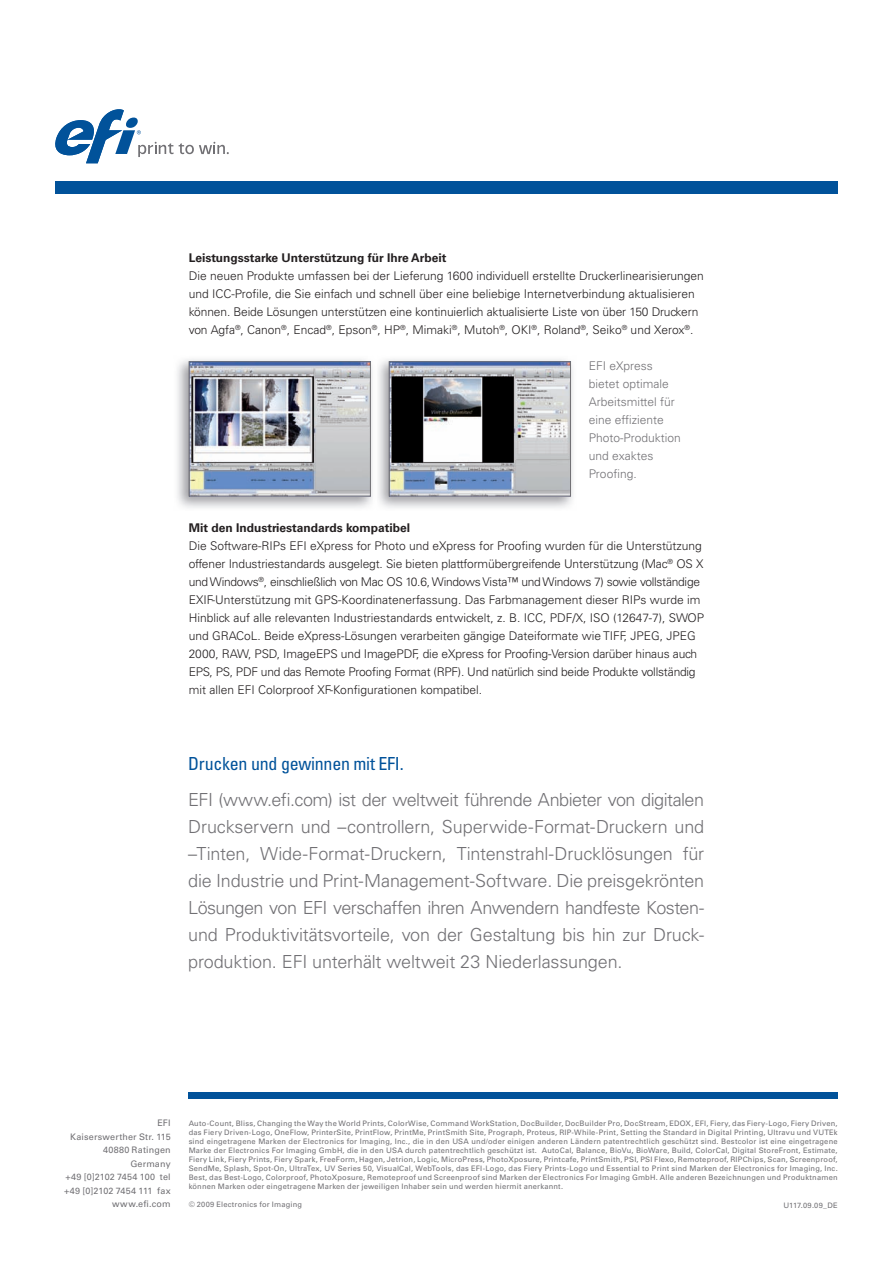
<style>
.page{position:relative;width:893px;height:1263px;background:#fff}
.page>*{position:absolute;margin:0;border:0;box-sizing:border-box;transform-origin:0 0}
.t1{font:300 18px/27px "Univers LT Std";letter-spacing:-.01em;color:#717074;text-align:justify}
.t2{font:condensed 18px "Univers LT Std";letter-spacing:-.015em;color:#01529a}
.t3{font:300 12px/18px "Univers LT Std";color:#231f20}
.t4{font:300 12px/18px "Univers LT Std";color:#717074}
.t5{font:700 12px "Univers LT Std";color:#231f20}
.t6{font:9px/13.5px "Univers LT Std";letter-spacing:.015em;color:#717074;text-align:right}
.t7{font:7.5px/9px "Univers LT Std";letter-spacing:.025em;color:#717074;text-align:justify}
</style>
<div class="page">
<div style="left:55px;top:181px;width:783px;height:13px;background:#01529a"></div>
<div style="left:189px;top:1093px;width:649px;height:6px;background:#01529a"></div>
<svg style="left:55px;top:109px;width:174px;height:54px"></svg>
<img style="left:177px;top:359px;width:196px;height:149px">
<img style="left:191px;top:363px;width:178px;height:131px">
<div style="left:189px;top:361px;width:182px;height:135px;border:1px solid #717074"></div>
<img style="left:378px;top:359px;width:195px;height:149px">
<img style="left:391px;top:363px;width:178px;height:131px">
<div style="left:389px;top:361px;width:182px;height:135px;border:1px solid #717074"></div>
<h2 class="t5" style="left:189px;top:251px;width:259px">Leistungsstarke Unterstützung für Ihre Arbeit</h2>
<p class="t3" style="left:189px;top:267px;width:517px">Die neuen Produkte umfassen bei der Lieferung 1600 individuell erstellte Druckerlinearisierungen und ICC-Profile, die Sie einfach und schnell über eine beliebige Internetverbindung aktualisieren können. Beide Lösungen unterstützen eine kontinuierlich aktualisierte Liste von über 150 Druckern von Agfa<sup>®</sup>, Canon<sup>®</sup>, Encad<sup>®</sup>, Epson<sup>®</sup>, HP<sup>®</sup>, Mimaki<sup>®</sup>, Mutoh<sup>®</sup>, OKI<sup>®</sup>, Roland<sup>®</sup>, Seiko<sup>®</sup> und Xerox<sup>®</sup>.</p>
<h2 class="t4" style="left:589px;top:357px;width:93px">EFI eXpress bietet optimale<br>Arbeitsmittel für eine effiziente<br>Photo-Produktion und exaktes<br>Proofing.</h2>
<h2 class="t5" style="left:189px;top:521px;width:223px">Mit den Industriestandards kompatibel</h2>
<p class="t3" style="left:189px;top:537px;width:517px">Die Software-RIPs EFI eXpress for Photo und eXpress for Proofing wurden für die Unterstützung offener Industriestandards ausgelegt. Sie bieten plattformübergreifende Unterstützung (Mac<sup>®</sup> OS X und Windows<sup>®</sup>, einschließlich von Mac OS 10.6, Windows Vista™ und Windows 7) sowie vollständige EXIF-Unterstützung mit GPS-Koordinatenerfassung. Das Farbmanagement dieser RIPs wurde im Hinblick auf alle relevanten Industriestandards entwickelt, z. B. ICC, PDF/X, ISO (12647-7), SWOP und GRACoL. Beide eXpress-Lösungen verarbeiten gängige Dateiformate wie TIFF, JPEG, JPEG 2000, RAW, PSD, ImageEPS und ImagePDF, die eXpress for Proofing-Version darüber hinaus auch EPS, PS, PDF und das Remote Proofing Format (RPF). Und natürlich sind beide Produkte vollständig mit allen EFI Colorproof XF-Konfigurationen kompatibel.</p>
<h1 class="t2" style="left:188px;top:753px;width:217px">Drucken und gewinnen mit EFI.</h1>
<p class="t1" style="left:188px;top:786px;width:517px">EFI (www.efi.com) ist der weltweit führende Anbieter von digitalen Druckservern und –controllern, Superwide-Format-Druckern und –Tinten, Wide-Format-Druckern, Tintenstrahl-Drucklösungen für die Industrie und Print-Management-Software. Die preisgekrönten Lösungen von EFI verschaffen ihren Anwendern handfeste Kosten&shy;und Produktivitätsvorteile, von der Gestaltung bis hin zur Druck&shy;produktion. EFI unterhält weltweit 23 Niederlassungen.</p>
<p class="t6" style="left:64px;top:1116px;width:108px">EFI<br>Kaiserswerther Str. 115<br>40880 Ratingen<br>Germany<br>+49 [0]2102 7454 100 tel +49 [0]2102 7454 111 fax www.efi.com</p>
<p class="t7" style="left:189px;top:1119px;width:651px">Auto-Count, Bliss, Changing the Way the World Prints, ColorWise, Command WorkStation, DocBuilder, DocBuilder Pro, DocStream, EDOX, EFI, Fiery, das Fiery-Logo, Fiery Driven, das Fiery Driven-Logo, OneFlow, PrinterSite, PrintFlow, PrintMe, PrintSmith Site, Prograph, Proteus, RIP-While-Print, Setting the Standard in Digital Printing, Ultravu und VUTEk sind eingetragene Marken der Electronics for Imaging, Inc., die in den USA und/oder einigen anderen Ländern patentrechtlich geschützt sind. Bestcolor ist eine eingetragene Marke der Electronics For Imaging GmbH, die in den USA durch patentrechtlich geschützt ist. AutoCal, Balance, BioVu, BioWare, Build, ColorCal, Digital StoreFront, Estimate, Fiery Link, Fiery Prints, Fiery Spark, FreeForm, Hagen, Jetrion, Logic, MicroPress, PhotoXposure, Printcafe, PrintSmith, PSI, PSI Flexo, Remoteproof, RIPChips, Scan, Screenproof, SendMe, Splash, Spot-On, UltraTex, UV Series 50, VisualCal, WebTools, das EFI-Logo, das Fiery Prints-Logo und Essential to Print sind Marken der Electronics for Imaging, Inc.<br>Best, das Best-Logo, Colorproof, PhotoXposure, Remoteproof und Screenproof sind Marken der Electronics For Imaging GmbH. Alle anderen Bezeichnungen und Produktnamen können Marken oder eingetragene Marken der jeweiligen Inhaber sein und werden hiermit anerkannt.</p>
<p class="t7" style="left:189px;top:1200px;width:115px">© 2009 Electronics for Imaging</p>
<p class="t7" style="left:783px;top:1200px;width:56px">U117.09.09_DE</p>
</div>
